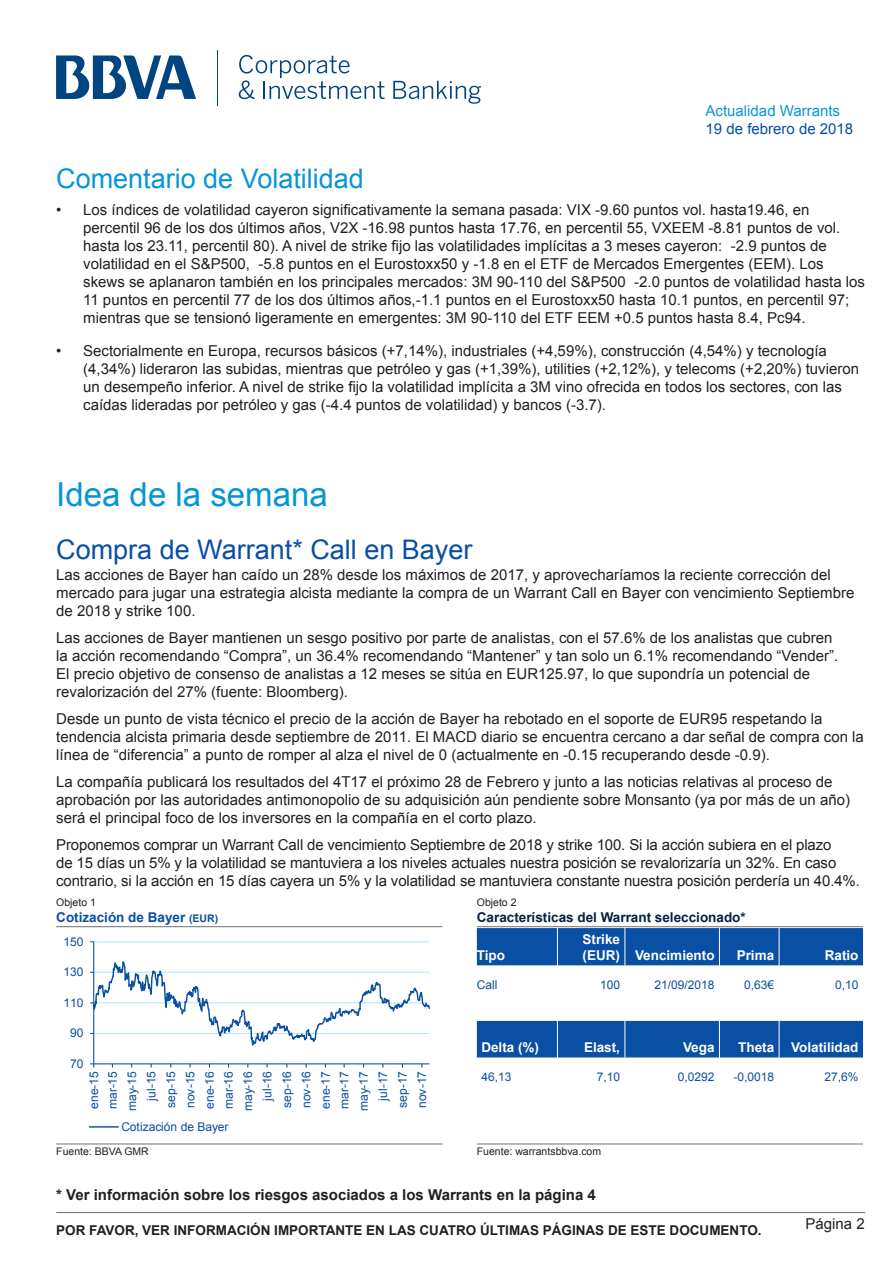
<style>
.page{position:relative;width:893px;height:1263px;background:#fff}
.page>*{position:absolute;margin:0;border:0;box-sizing:border-box;transform-origin:0 0}
.Titulo_Portada{font:33px "Arial";color:#0696d7}
.Nivel_1{font:27px "Arial";color:#094fa4}
.Nivel_1-2{font:27px "Arial";color:#0696d7}
.Texto{font:15px/18px "Arial";color:#231f20}
.Texto-2{font:700 15px "Arial";color:#231f20}
.t1{font:15px "Arial";color:#0696d7}
.t2{font:15px "Arial";color:#094fa4}
.Pagina{font:15px "Arial";color:#231f20}
.t3{font:700 13.5px "Arial";color:#231f20}
.Tablas_-_3__Cabecera{font:700 13.5px/16.2px "Arial";color:#fff}
.Tablas_-_2_Titular{font:700 13.5px "Arial";color:#072146}
.Tablas_-_2_Titular-2{font:700 13.5px "Arial";color:#094fa4}
.Tablas_-_4__Interior{font:12px/19.4px "Arial";letter-spacing:-.005em;color:#094fa4;text-align:right}
.Tablas_-_5_Fuente{font:10.5px "Arial";color:#231f20}
.s1{font-size:10.5px}
</style>
<div class="page">
<hr style="left:56px;top:1212px;width:809px;height:1px;background:#717074">
<hr style="left:217px;top:50px;width:1px;height:56px;background:#004481">
<svg style="left:56px;top:55px;width:140px;height:44px"></svg>
<svg style="left:239px;top:55px;width:146px;height:44px"></svg>
<svg style="left:393px;top:81px;width:88px;height:23px"></svg>
<div style="left:477px;top:928px;width:386px;height:37px;background:#094fa4"></div>
<div style="left:477px;top:1020px;width:386px;height:37px;background:#094fa4"></div>
<hr style="left:557px;top:928px;width:1px;height:38px;background:#fff">
<hr style="left:625px;top:928px;width:1px;height:38px;background:#fff">
<hr style="left:719px;top:928px;width:1px;height:38px;background:#fff">
<hr style="left:779px;top:928px;width:1px;height:38px;background:#fff">
<hr style="left:557px;top:1021px;width:1px;height:37px;background:#fff">
<hr style="left:625px;top:1021px;width:1px;height:37px;background:#fff">
<hr style="left:719px;top:1021px;width:1px;height:37px;background:#fff">
<hr style="left:779px;top:1021px;width:1px;height:37px;background:#fff">
<hr style="left:56px;top:926px;width:386px;height:1px;background:#717074">
<hr style="left:477px;top:926px;width:386px;height:1px;background:#717074">
<hr style="left:94px;top:941px;width:335px;height:1px;background:#b5e5f9">
<hr style="left:93px;top:942px;width:1px;height:122px;background:#094fa4">
<svg style="left:90px;top:952px;width:340px;height:115px"></svg>
<svg style="left:89px;top:1126px;width:29px;height:1px"></svg>
<hr style="left:56px;top:1143px;width:386px;height:1px;background:#717074">
<hr style="left:477px;top:1143px;width:386px;height:1px;background:#717074">
<p class="t1" style="left:706px;top:101px;width:136px">Actualidad Warrants</p>
<p class="t2" style="left:706px;top:119px;width:149px">19 de febrero de 2018</p>
<p class="Nivel_1-2" style="left:56px;top:161px;width:309px">Comentario de Volatilidad</p>
<p class="Texto" style="left:83px;top:201px;width:783px;text-indent:-27px">• Los índices de volatilidad cayeron significativamente la semana pasada: VIX -9.60 puntos vol. hasta19.46, en percentil 96 de los dos últimos años, V2X -16.98 puntos hasta 17.76, en percentil 55, VXEEM -8.81 puntos de vol. hasta los 23.11, percentil 80). A nivel de strike fijo las volatilidades implícitas a 3 meses cayeron: -2.9 puntos de volatilidad en el S&amp;P500, -5.8 puntos en el Eurostoxx50 y -1.8 en el ETF de Mercados Emergentes (EEM). Los skews se aplanaron también en los principales mercados: 3M 90-110 del S&amp;P500 -2.0 puntos de volatilidad hasta los 11 puntos en percentil 77 de los dos últimos años,-1.1 puntos en el Eurostoxx50 hasta 10.1 puntos, en percentil 97; mientras que se tensionó ligeramente en emergentes: 3M 90-110 del ETF EEM +0.5 puntos hasta 8.4, Pc94.</p>
<p class="Texto" style="left:83px;top:342px;width:777px;text-indent:-27px">• Sectorialmente en Europa, recursos básicos (+7,14%), industriales (+4,59%), construcción (4,54%) y tecnología (4,34%) lideraron las subidas, mientras que petróleo y gas (+1,39%), utilities (+2,12%), y telecoms (+2,20%) tuvieron un desempeño inferior. A nivel de strike fijo la volatilidad implícita a 3M vino ofrecida en todos los sectores, con las caídas lideradas por petróleo y gas (-4.4 puntos de volatilidad) y bancos (-3.7).</p>
<p class="Titulo_Portada" style="left:56px;top:473px;width:273px">Idea de la semana</p>
<p class="Nivel_1" style="left:56px;top:532px;width:418px">Compra de Warrant* Call en Bayer</p>
<p class="Texto" style="left:56px;top:566px;width:800px">Las acciones de Bayer han caído un 28% desde los máximos de 2017, y aprovecharíamos la reciente corrección del mercado para jugar una estrategia alcista mediante la compra de un Warrant Call en Bayer con vencimiento Septiembre de 2018 y strike 100.</p>
<p class="Texto" style="left:56px;top:629px;width:784px">Las acciones de Bayer mantienen un sesgo positivo por parte de analistas, con el 57.6% de los analistas que cubren la acción recomendando “Compra”, un 36.4% recomendando “Mantener” y tan solo un 6.1% recomendando “Vender”.<br>El precio objetivo de consenso de analistas a 12 meses se sitúa en EUR125.97, lo que supondría un potencial de revalorización del 27% (fuente: Bloomberg).</p>
<p class="Texto" style="left:56px;top:710px;width:809px">Desde un punto de vista técnico el precio de la acción de Bayer ha rebotado en el soporte de EUR95 respetando la tendencia alcista primaria desde septiembre de 2011. El MACD diario se encuentra cercano a dar señal de compra con la línea de “diferencia” a punto de romper al alza el nivel de 0 (actualmente en -0.15 recuperando desde -0.9).</p>
<p class="Texto" style="left:56px;top:773px;width:795px">La compañía publicará los resultados del 4T17 el próximo 28 de Febrero y junto a las noticias relativas al proceso de aprobación por las autoridades antimonopolio de su adquisición aún pendiente sobre Monsanto (ya por más de un año) será el principal foco de los inversores en la compañía en el corto plazo.</p>
<p class="Texto" style="left:56px;top:836px;width:805px">Proponemos comprar un Warrant Call de vencimiento Septiembre de 2018 y strike 100. Si la acción subiera en el plazo<br>de 15 días un 5% y la volatilidad se mantuviera a los niveles actuales nuestra posición se revalorizaría un 32%. En caso contrario, si la acción en 15 días cayera un 5% y la volatilidad se mantuviera constante nuestra posición perdería un 40.4%.</p>
<p class="Tablas_-_5_Fuente" style="left:56px;top:895px;width:41px">Objeto 1</p>
<p class="Tablas_-_2_Titular-2" style="left:56px;top:908px;width:163px">Cotización de Bayer <span class="s1">(EUR)</span></p>
<p class="Tablas_-_5_Fuente" style="left:477px;top:895px;width:41px">Objeto 2</p>
<p class="Tablas_-_2_Titular" style="left:477px;top:908px;width:270px">Características del Warrant seleccionado*</p>
<p class="Tablas_-_4__Interior" style="left:63px;top:932px;width:22px">150</p>
<p class="Tablas_-_4__Interior" style="left:63px;top:962px;width:22px">130</p>
<p class="Tablas_-_4__Interior" style="left:63px;top:993px;width:22px">110</p>
<p class="Tablas_-_4__Interior" style="left:70px;top:1023px;width:15px">90</p>
<p class="Tablas_-_4__Interior" style="left:70px;top:1054px;width:15px">70</p>
<p class="Tablas_-_4__Interior" style="left:84px;top:1111px;width:42px;rotate:-90deg">ene-15 mar-15 may-15 jul-15 sep-15 nov-15 ene-16 mar-16 may-16 jul-16 sep-16 nov-16 ene-17 mar-17 may-17 jul-17 sep-17 nov-17</p>
<p class="Tablas_-_4__Interior" style="left:121px;top:1117px;width:109px">Cotización de Bayer</p>
<p class="Tablas_-_3__Cabecera" style="left:477px;top:948px;width:30px">Tipo</p>
<p class="Tablas_-_3__Cabecera" style="left:582px;top:931px;width:39px">Strike (EUR)</p>
<p class="Tablas_-_3__Cabecera" style="left:635px;top:948px;width:81px">Vencimiento</p>
<p class="Tablas_-_3__Cabecera" style="left:737px;top:948px;width:39px">Prima</p>
<p class="Tablas_-_3__Cabecera" style="left:825px;top:948px;width:35px">Ratio</p>
<p class="Tablas_-_4__Interior" style="left:477px;top:975px;width:22px">Call</p>
<p class="Tablas_-_4__Interior" style="left:600px;top:975px;width:22px">100</p>
<p class="Tablas_-_4__Interior" style="left:654px;top:975px;width:62px">21/09/2018</p>
<p class="Tablas_-_4__Interior" style="left:744px;top:975px;width:32px">0,63€</p>
<p class="Tablas_-_4__Interior" style="left:835px;top:975px;width:25px">0,10</p>
<p class="Tablas_-_3__Cabecera" style="left:481px;top:1040px;width:59px">Delta (%)</p>
<p class="Tablas_-_3__Cabecera" style="left:584px;top:1040px;width:38px">Elast,</p>
<p class="Tablas_-_3__Cabecera" style="left:683px;top:1040px;width:33px">Vega</p>
<p class="Tablas_-_3__Cabecera" style="left:738px;top:1040px;width:38px">Theta</p>
<p class="Tablas_-_3__Cabecera" style="left:791px;top:1040px;width:69px">Volatilidad</p>
<p class="Tablas_-_4__Interior" style="left:481px;top:1067px;width:32px">46,13</p>
<p class="Tablas_-_4__Interior" style="left:597px;top:1067px;width:25px">7,10</p>
<p class="Tablas_-_4__Interior" style="left:678px;top:1067px;width:38px">0,0292</p>
<p class="Tablas_-_4__Interior" style="left:733px;top:1067px;width:42px">-0,0018</p>
<p class="Tablas_-_4__Interior" style="left:824px;top:1067px;width:36px">27,6%</p>
<p class="Tablas_-_5_Fuente" style="left:56px;top:1144px;width:94px">Fuente: BBVA GMR</p>
<p class="Tablas_-_5_Fuente" style="left:477px;top:1144px;width:126px">Fuente: warrantsbbva.com</p>
<p class="Texto-2" style="left:56px;top:1184px;width:541px">* Ver información sobre los riesgos asociados a los Warrants en la página 4</p>
<p class="t3" style="left:56px;top:1221px;width:707px">POR FAVOR, VER INFORMACIÓN IMPORTANTE EN LAS CUATRO ÚLTIMAS PÁGINAS DE ESTE DOCUMENTO.</p>
<p class="Pagina" style="left:806px;top:1214px;width:61px">Página 2</p>
</div>
